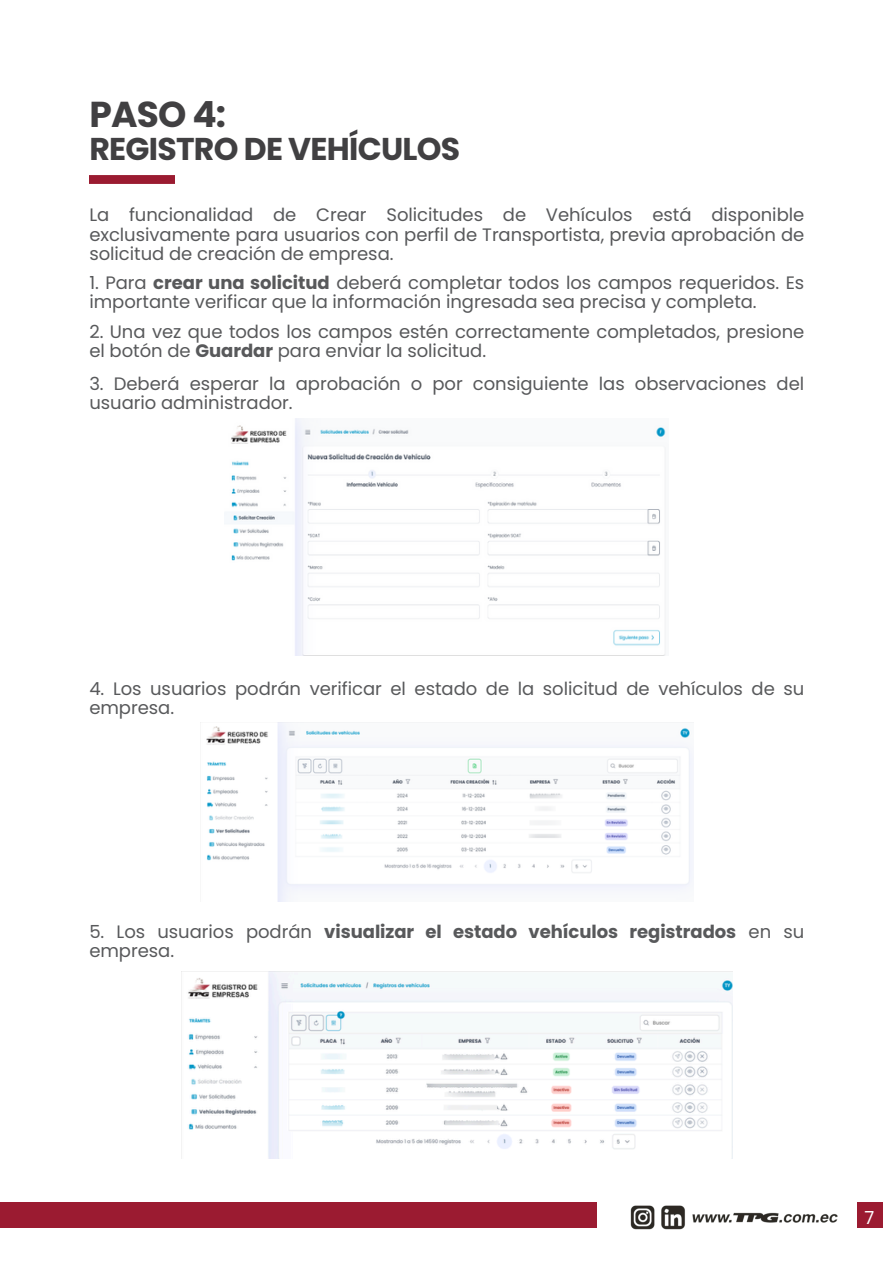
<style>
.page{position:relative;width:894px;height:1264px;background:#fff}
.page>*{position:absolute;margin:0;border:0;box-sizing:border-box;transform-origin:0 0}
.t1{font:700 36px "Poppins";color:#414042}
.t2{font:700 31.5px "Poppins";letter-spacing:-.025em;color:#414042}
.t3{font:18px/19.2px "Poppins";letter-spacing:-.005em;color:#58595b}
.t4{font:700 18px/19.2px "Poppins";letter-spacing:-.005em;color:#58595b}
.t5{font:18px "Poppins";color:#fff}
.s1{font-weight:700}
.s2{font-weight:400}
</style>
<div class="page">
<img style="left:596px;top:1202px;width:273px;height:28px">
<div style="left:0;top:1202px;width:596px;height:25px;background:#9b1b31"></div>
<div style="left:857px;top:1202px;width:25px;height:25px;background:#9b1b31"></div>
<img style="left:89px;top:176px;width:86px;height:8px">
<img style="left:231px;top:418px;width:435px;height:237px">
<img style="left:200px;top:722px;width:493px;height:179px">
<img style="left:181px;top:971px;width:551px;height:187px">
<h1 class="t1" style="left:89px;top:90px;width:138px">PASO 4:</h1>
<h1 class="t2" style="left:89px;top:127px;width:372px">REGISTRO DE VEHÍCULOS</h1>
<p class="t3" style="left:89px;top:205px;width:716px;text-align:justify">La funcionalidad de Crear Solicitudes de Vehículos está disponible exclusivamente para usuarios con perfil de Transportista, previa aprobación de solicitud de creación de empresa.</p>
<p class="t3" style="left:89px;top:273px;width:716px">1. Para <span class="s1">crear una solicitud</span> deberá completar todos los campos requeridos. Es importante verificar que la información ingresada sea precisa y completa.</p>
<p class="t3" style="left:89px;top:322px;width:716px">2. Una vez que todos los campos estén correctamente completados, presione el botón de <span class="s1">Guardar</span> para enviar la solicitud.</p>
<p class="t3" style="left:89px;top:374px;width:716px">3. Deberá esperar la aprobación o por consiguiente las observaciones del usuario administrador.</p>
<p class="t3" style="left:89px;top:679px;width:716px">4. Los usuarios podrán verificar el estado de la solicitud de vehículos de su empresa.</p>
<p class="t4" style="left:89px;top:922px;width:716px"><span class="s2">5. Los usuarios podrán</span> visualizar el estado vehículos registrados <span class="s2">en su empresa.</span></p>
<p class="t5" style="left:864px;top:1204px;width:11px">7</p>
</div>
